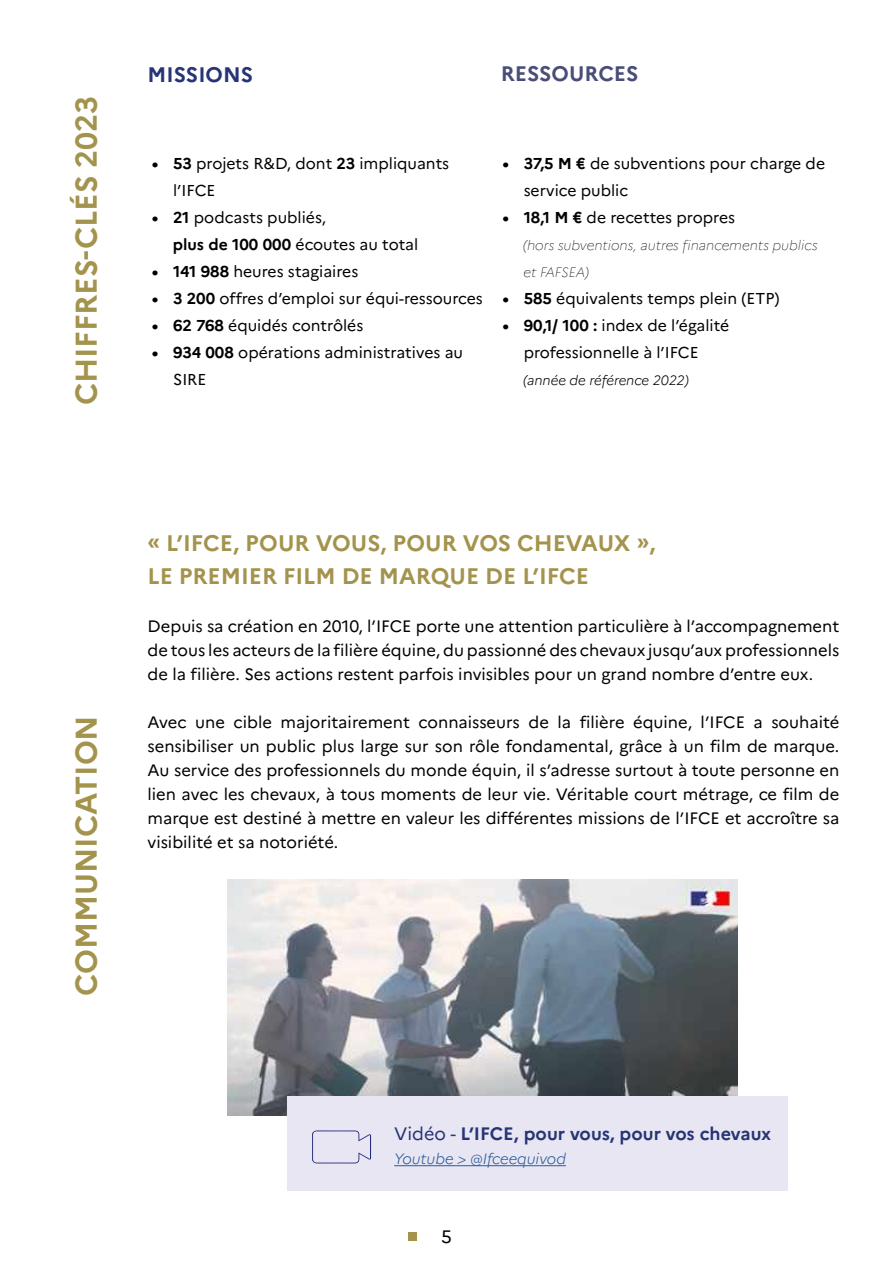
<style>
.page{position:relative;width:893px;height:1263px;background:#fff}
.page>*{position:absolute;margin:0;border:0;box-sizing:border-box;transform-origin:0 0}
.t1{font:700 30px "Marianne";color:#a3934c}
.t2{font:700 22.5px/33px "Marianne";color:#a3934c}
.t3{font:700 21px "Marianne";color:#484d7a}
.t4{font:700 21px "Marianne";color:#273475}
.t5{font:700 18px "Marianne";color:#273475}
.t6{font:18px "Marianne";color:#000}
.t7{font:16.5px/24px "Marianne";color:#000;text-align:justify}
.t8{font:15.75px/27px "Marianne";color:#000}
.t9{font:italic 300 15px "Marianne";color:#275b9b}
.t10{font:italic 100 13.5px/27px "Marianne";color:#000}
.t11{font:italic 300 13.5px "Marianne";color:#000}
.s1{font-weight:700}
.s2{font-weight:400}
</style>
<div class="page">
<img style="left:228px;top:880px;width:510px;height:235px">
<div style="left:288px;top:1096px;width:500px;height:94px;background:#e8e6f2"></div>
<hr style="left:394px;top:1165px;width:172px;height:1px;background:#275b9b">
<svg style="left:312px;top:1130px;width:59px;height:33px"></svg>
<div style="left:409px;top:1232px;width:8px;height:9px;background:#a3934c"></div>
<h1 class="t1" style="left:68px;top:405px;width:311px;rotate:-90deg">CHIFFRES-CLÉS 2023</h1>
<p class="t4" style="left:148px;top:61px;width:107px">MISSIONS</p>
<p class="t3" style="left:501px;top:61px;width:139px">RESSOURCES</p>
<p class="t8" style="left:173px;top:150px;width:278px;text-indent:-21px"><span class="s1">• 53</span> projets R&amp;D, dont <span class="s1">23</span> impliquants l’IFCE</p>
<p class="t8" style="left:173px;top:204px;width:247px;text-indent:-21px"><span class="s1">• 21</span> podcasts publiés,<br><span class="s1">plus de 100 000</span> écoutes au total</p>
<p class="t8" style="left:152px;top:258px;width:208px"><span class="s1">• 141 988</span> heures stagiaires</p>
<p class="t8" style="left:152px;top:285px;width:332px"><span class="s1">• 3 200</span> offres d’emploi sur équi-ressources</p>
<p class="t8" style="left:152px;top:312px;width:213px"><span class="s1">• 62 768</span> équidés contrôlés</p>
<p class="t8" style="left:173px;top:339px;width:291px;text-indent:-21px"><span class="s1">• 934 008</span> opérations administratives au<br>SIRE</p>
<p class="t8" style="left:524px;top:150px;width:303px;text-indent:-21px"><span class="s1">• 37,5 M €</span> de subventions pour charge de service public</p>
<p class="t8" style="left:502px;top:204px;width:234px"><span class="s1">• 18,1 M €</span> de recettes propres</p>
<p class="t10" style="left:523px;top:231px;width:296px">(hors subventions, autres financements publics et FAFSEA)</p>
<p class="t8" style="left:502px;top:285px;width:278px"><span class="s1">• 585</span> équivalents temps plein (ETP)</p>
<p class="t8" style="left:502px;top:312px;width:228px;text-align:center"><span class="s1">• 90,1/ 100 :</span> index de l’égalité professionnelle à l’IFCE</p>
<p class="t11" style="left:523px;top:372px;width:167px">(année de référence 2022)</p>
<h1 class="t1" style="left:68px;top:996px;width:282px;rotate:-90deg">COMMUNICATION</h1>
<h2 class="t2" style="left:148px;top:526px;width:509px">« L’IFCE, POUR VOUS, POUR VOS CHEVAUX »,<br>LE PREMIER FILM DE MARQUE DE L’IFCE</h2>
<p class="t7" style="left:148px;top:614px;width:693px">Depuis sa création en 2010, l’IFCE porte une attention particulière à l’accompagnement de tous les acteurs de la filière équine, du passionné des chevaux jusqu’aux professionnels de la filière. Ses actions restent parfois invisibles pour un grand nombre d’entre eux.</p>
<p class="t7" style="left:148px;top:710px;width:693px">Avec une cible majoritairement connaisseurs de la filière équine, l’IFCE a souhaité sensibiliser un public plus large sur son rôle fondamental, grâce à un film de marque.<br>Au service des professionnels du monde équin, il s’adresse surtout à toute personne en lien avec les chevaux, à tous moments de leur vie. Véritable court métrage, ce film de marque est destiné à mettre en valeur les différentes missions de l’IFCE et accroître sa visibilité et sa notoriété.</p>
<p class="t5" style="left:394px;top:1122px;width:379px"><span class="s2">Vidéo -</span> L’IFCE, pour vous, pour vos chevaux</p>
<p class="t9" style="left:394px;top:1149px;width:173px">Youtube &gt; @Ifceequivod</p>
<p class="t6" style="left:441px;top:1225px;width:12px">5</p>
</div>
